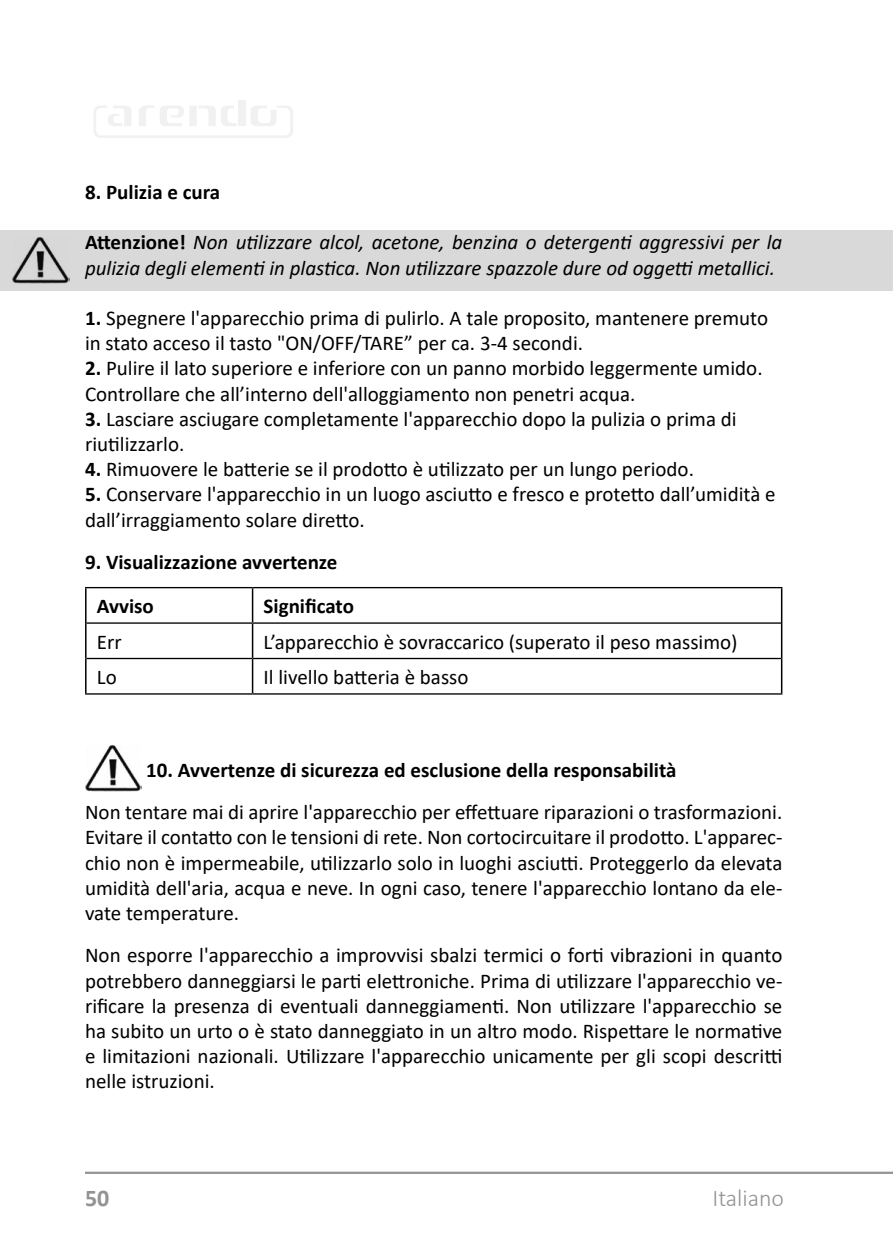
<style>
.page{position:relative;width:893px;height:1259px;background:#fff}
.page>*{position:absolute;margin:0;border:0;box-sizing:border-box;transform-origin:0 0}
.t1{font:300 24px "Calibri";color:#939393}
.t2{font:700 24px "Calibri";color:#939393}
.Fließtext{font:21px/25.2px "Calibri";color:#000}
.Fließtext-2{font:italic 21px/25.2px "Calibri";color:#000}
.Überschrift{font:700 21px "Calibri";color:#000}
.Fließtext-3{font:700 21px "Calibri";color:#000}
.s1{font-weight:700;font-style:normal}
.s2{font-weight:700}
</style>
<div class="page">
<div style="left:238px;top:100px;width:8px;height:26px;background:#f1f1f1"></div>
<svg style="left:94px;top:105px;width:199px;height:33px"></svg>
<hr style="left:85px;top:1171px;width:808px;height:3px;background:#939393">
<img style="left:85px;top:745px;width:56px;height:46px">
<div style="left:0;top:230px;width:893px;height:61px;background:#d9d9d9"></div>
<hr style="left:85px;top:587px;width:168px;height:1px;background:#000">
<hr style="left:253px;top:587px;width:529px;height:1px;background:#000">
<hr style="left:85px;top:588px;width:2px;height:35px;background:#000">
<hr style="left:252px;top:588px;width:1px;height:34px;background:#000">
<hr style="left:781px;top:588px;width:1px;height:35px;background:#000">
<hr style="left:87px;top:622px;width:166px;height:2px;background:#000">
<hr style="left:85px;top:623px;width:2px;height:35px;background:#000">
<hr style="left:253px;top:622px;width:528px;height:2px;background:#000">
<hr style="left:252px;top:624px;width:1px;height:34px;background:#000">
<hr style="left:781px;top:623px;width:1px;height:35px;background:#000">
<hr style="left:87px;top:658px;width:166px;height:1px;background:#000">
<hr style="left:253px;top:658px;width:528px;height:1px;background:#000">
<hr style="left:85px;top:693px;width:168px;height:1px;background:#000">
<hr style="left:253px;top:693px;width:529px;height:1px;background:#000">
<hr style="left:85px;top:658px;width:2px;height:35px;background:#000">
<hr style="left:252px;top:659px;width:1px;height:34px;background:#000">
<hr style="left:781px;top:658px;width:1px;height:35px;background:#000">
<p class="Überschrift" style="left:85px;top:177px;width:137px">8. Pulizia e cura</p>
<p class="Fließtext-2" style="left:85px;top:229px;width:699px"><span class="s1">Attenzione!</span> Non utilizzare alcol, acetone, benzina o detergenti aggressivi per la pulizia degli elementi in plastica. Non utilizzare spazzole dure od oggetti metallici.</p>
<p class="Fließtext" style="left:85px;top:305px;width:685px"><span class="s2">1.</span> Spegnere l'apparecchio prima di pulirlo. A tale proposito, mantenere premuto in stato acceso il tasto "ON/OFF/TARE” per ca. 3-4 secondi.</p>
<p class="Fließtext" style="left:85px;top:355px;width:679px"><span class="s2">2.</span> Pulire il lato superiore e inferiore con un panno morbido leggermente umido.<br>Controllare che all’interno dell'alloggiamento non penetri acqua.</p>
<p class="Fließtext" style="left:85px;top:406px;width:653px"><span class="s2">3.</span> Lasciare asciugare completamente l'apparecchio dopo la pulizia o prima di riutilizzarlo.</p>
<p class="Fließtext" style="left:85px;top:456px;width:610px"><span class="s2">4.</span> Rimuovere le batterie se il prodotto è utilizzato per un lungo periodo.</p>
<p class="Fließtext" style="left:85px;top:481px;width:692px"><span class="s2">5.</span> Conservare l'apparecchio in un luogo asciutto e fresco e protetto dall’umidità e dall’irraggiamento solare diretto.</p>
<p class="Überschrift" style="left:85px;top:547px;width:254px">9. Visualizzazione avvertenze</p>
<p class="Überschrift" style="left:97px;top:591px;width:59px">Avviso</p>
<p class="Überschrift" style="left:264px;top:591px;width:92px">Significato</p>
<p class="Fließtext" style="left:97px;top:628px;width:26px">Err</p>
<p class="Fließtext" style="left:264px;top:628px;width:475px">L’apparecchio è sovraccarico (superato il peso massimo)</p>
<p class="Fließtext" style="left:97px;top:664px;width:21px">Lo</p>
<p class="Fließtext" style="left:264px;top:664px;width:206px">Il livello batteria è basso</p>
<p class="Fließtext-3" style="left:146px;top:755px;width:532px">10. Avvertenze di sicurezza ed esclusione della responsabilità</p>
<p class="Fließtext" style="left:85px;top:799px;width:699px;text-align:justify">Non tentare mai di aprire l'apparecchio per effettuare riparazioni o trasformazioni.<br>Evitare il contatto con le tensioni di rete. Non cortocircuitare il prodotto. L'apparec&shy;chio non è impermeabile, utilizzarlo solo in luoghi asciutti. Proteggerlo da elevata umidità dell'aria, acqua e neve. In ogni caso, tenere l'apparecchio lontano da ele&shy;vate temperature.</p>
<p class="Fließtext" style="left:85px;top:942px;width:699px;text-align:justify">Non esporre l'apparecchio a improvvisi sbalzi termici o forti vibrazioni in quanto potrebbero danneggiarsi le parti elettroniche. Prima di utilizzare l'apparecchio ve&shy;rificare la presenza di eventuali danneggiamenti. Non utilizzare l'apparecchio se ha subito un urto o è stato danneggiato in un altro modo. Rispettare le normative e limitazioni nazionali. Utilizzare l'apparecchio unicamente per gli scopi descritti nelle istruzioni.</p>
<p class="t2" style="left:85px;top:1181px;width:26px">50</p>
<p class="t1" style="left:712px;top:1183px;width:73px">Italiano</p>
</div>
